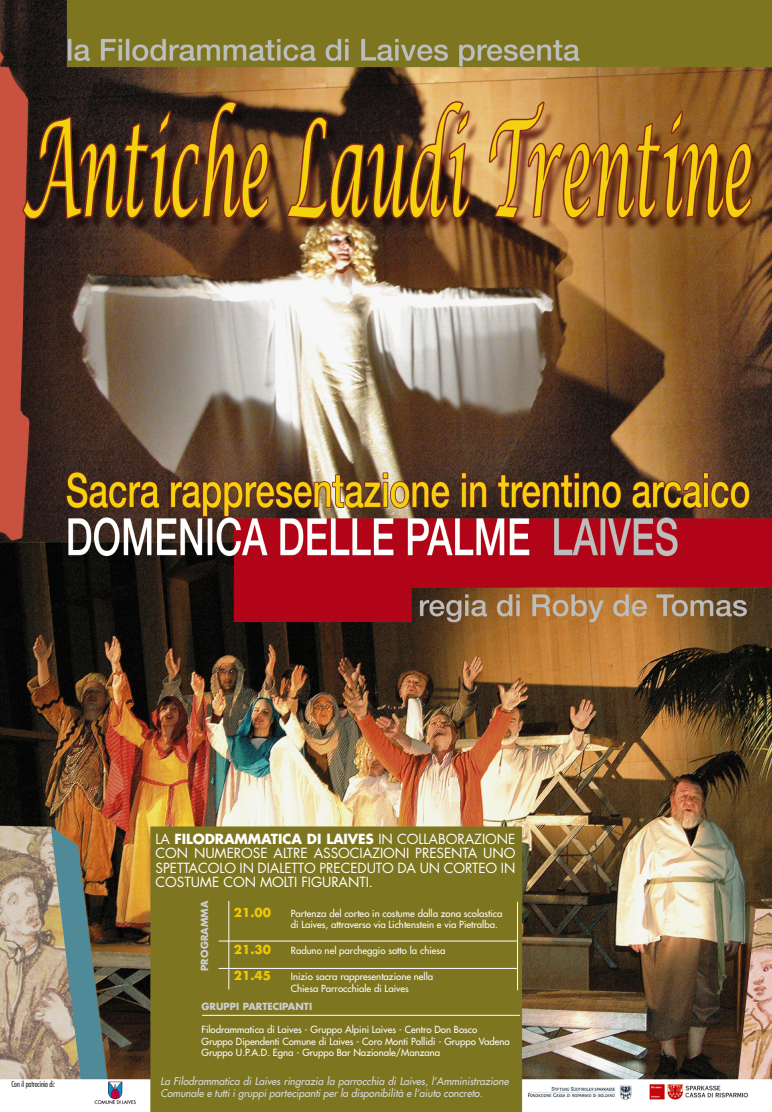
<style>
.page{position:relative;width:772px;height:1112px;background:#fff}
.page>*{position:absolute;margin:0;border:0;box-sizing:border-box;transform-origin:0 0}
.t1{font:13.6px/14.4px "Futura";letter-spacing:-.005em;color:#fff;text-align:justify}
.t2{font:700 12px "Futura";color:#f0c900}
.t3{font:italic 10.4px/12.5px "Futura";color:#dadcdd}
.t4{font:9.6px "Futura";color:#fff}
.t5{font:700 9.6px "Futura";color:#cdced1}
.t6{font:300 condensed 8px "Futura";color:#000}
.s1{font-weight:700}
</style>
<div class="page">
<img style="left:0;top:0;width:771px;height:1111px">
<hr style="left:218px;top:940px;width:299px;height:1px;background:#fff">
<hr style="left:218px;top:968px;width:299px;height:1px;background:#fff">
<hr style="left:228px;top:900px;width:1px;height:89px;background:#fff">
<hr style="left:517px;top:901px;width:1px;height:88px;background:#fff">
<hr style="left:202px;top:1014px;width:317px;height:1px;background:#fff">
<p class="t6" style="left:11px;top:1079px;width:45px">Con il patrocinio di:</p>
<p class="t1" style="left:155px;top:831px;width:361px">LA <span class="s1">FILODRAMMATICA DI LAIVES</span> IN COLLABORAZIONE CON NUMEROSE ALTRE ASSOCIAZIONI PRESENTA UNO SPETTACOLO IN DIALETTO PRECEDUTO DA UN CORTEO IN COSTUME CON MOLTI FIGURANTI.</p>
<p class="t2" style="left:234px;top:903px;width:39px">21.00</p>
<p class="t4" style="left:290px;top:906px;width:213px">Partenza del corteo in costume dalla zona scolastica</p>
<p class="t4" style="left:290px;top:918px;width:208px">di Laives, attraverso via Lichtenstein e via Pietralba.</p>
<p class="t2" style="left:234px;top:941px;width:39px">21.30</p>
<p class="t4" style="left:290px;top:944px;width:156px">Raduno nel parcheggio sotto la chiesa</p>
<p class="t2" style="left:234px;top:967px;width:39px">21.45</p>
<p class="t4" style="left:290px;top:970px;width:144px">Inizio sacra rappresentazione nella</p>
<p class="t4" style="left:290px;top:981px;width:119px">Chiesa Parrocchiale di Laives</p>
<p class="t5" style="left:201px;top:999px;width:112px">GRUPPI PARTECIPANTI</p>
<p class="t4" style="left:201px;top:1023px;width:277px">Filodrammatica di Laives - Gruppo Alpini Laives - Centro Don Bosco</p>
<p class="t4" style="left:201px;top:1034px;width:310px">Gruppo Dipendenti Comune di Laives - Coro Monti Pallidi - Gruppo Vadena</p>
<p class="t4" style="left:201px;top:1046px;width:240px">Gruppo U.P.A.D. Egna - Gruppo Bar Nazionale/Manzana</p>
<p class="t3" style="left:160px;top:1074px;width:349px">La Filodrammatica di Laives ringrazia la parrocchia di Laives, l’Amministrazione<br>Comunale e tutti i gruppi partecipanti per la disponibilità e l’aiuto concreto.</p>
<p class="t5" style="left:198px;top:970px;width:71px;rotate:-90deg">PROGRAMMA</p>
</div>
